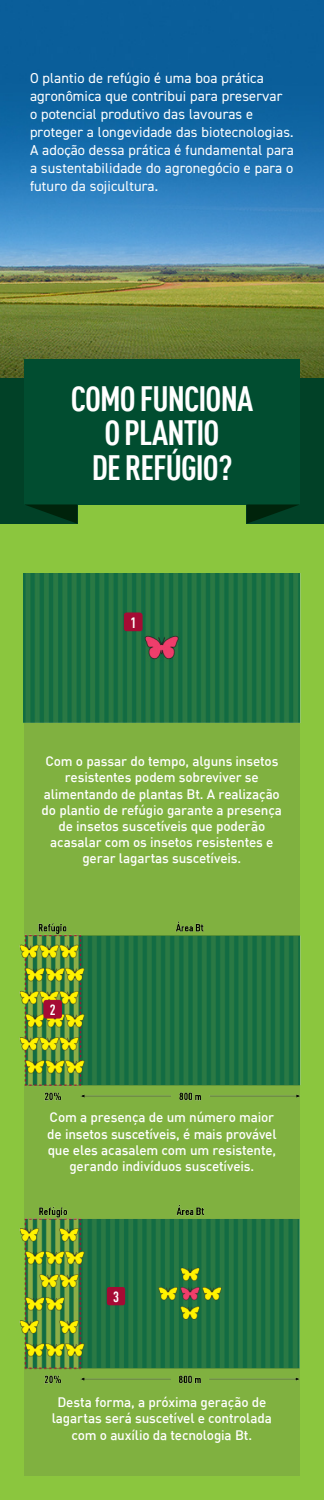
<style>
.page{position:relative;width:324px;height:1500px;background:#8bc63e}
.page>*{position:absolute;margin:0;border:0;box-sizing:border-box;transform-origin:0 0}
.t1{font:700 34.5px "DIN Cond";letter-spacing:-.025em;color:#fff}
.t2{font:700 14.7px "DIN Cond";color:#fff}
.t3{font:14.4px/18px "DIN2014";letter-spacing:.01em;color:#fff}
.t4{font:500 13.5px/16.2px "DIN";letter-spacing:-.015em;color:#fff;text-align:center}
</style>
<div class="page">
<img style="left:0;top:0;width:324px;height:379px">
<div style="left:24px;top:574px;width:276px;height:361px;background:#80b140"></div>
<div style="left:24px;top:1085px;width:276px;height:165px;background:#80b140"></div>
<div style="left:24px;top:1355px;width:276px;height:120px;background:#80b140"></div>
<img style="left:19px;top:921px;width:282px;height:180px">
<img style="left:19px;top:1204px;width:281px;height:179px">
<img style="left:24px;top:574px;width:277px;height:149px">
<div style="left:43px;top:1000px;width:19px;height:18px;background:#a50b34;border-radius:2px"></div>
<div style="left:107px;top:1287px;width:18px;height:18px;background:#a50b34;border-radius:2px"></div>
<div style="left:124px;top:613px;width:19px;height:18px;background:#a50b34;border-radius:2px"></div>
<div style="left:247px;top:379px;width:77px;height:145px;background:#014127"></div>
<div style="left:0;top:379px;width:77px;height:145px;background:#014127"></div>
<div style="left:24px;top:359px;width:276px;height:145px;background:#014d30"></div>
<svg style="left:247px;top:504px;width:51px;height:20px"></svg>
<svg style="left:26px;top:504px;width:51px;height:20px"></svg>
<p class="t3" style="left:30px;top:69px;width:265px">O plantio de refúgio é uma boa prática agronômica que contribui para preservar<br>o potencial produtivo das lavouras e proteger a longevidade das biotecnologias.<br>A adoção dessa prática é fundamental para a sustentabilidade do agronegócio e para o futuro da sojicultura.</p>
<p class="t1" style="left:71px;top:377px;width:184px">COMO FUNCIONA</p>
<p class="t1" style="left:104px;top:412px;width:117px">O PLANTIO</p>
<p class="t1" style="left:92px;top:446px;width:142px">DE REFÚGIO?</p>
<p class="t2" style="left:130px;top:613px;width:7px">1</p>
<p class="t4" style="left:42px;top:753px;width:242px">Com o passar do tempo, alguns insetos resistentes podem sobreviver se alimentando de plantas Bt. A realização do plantio de refúgio garante a presença de insetos suscetíveis que poderão acasalar com os insetos resistentes e gerar lagartas suscetíveis.</p>
<p class="t2" style="left:50px;top:1001px;width:7px">2</p>
<p class="t4" style="left:47px;top:1109px;width:231px">Com a presença de um número maior de insetos suscetíveis, é mais provável que eles acasalem com um resistente, gerando indivíduos suscetíveis.</p>
<p class="t2" style="left:113px;top:1288px;width:7px">3</p>
<p class="t4" style="left:52px;top:1394px;width:222px">Desta forma, a próxima geração de lagartas será suscetível e controlada com o auxílio da tecnologia Bt.</p>
</div>
